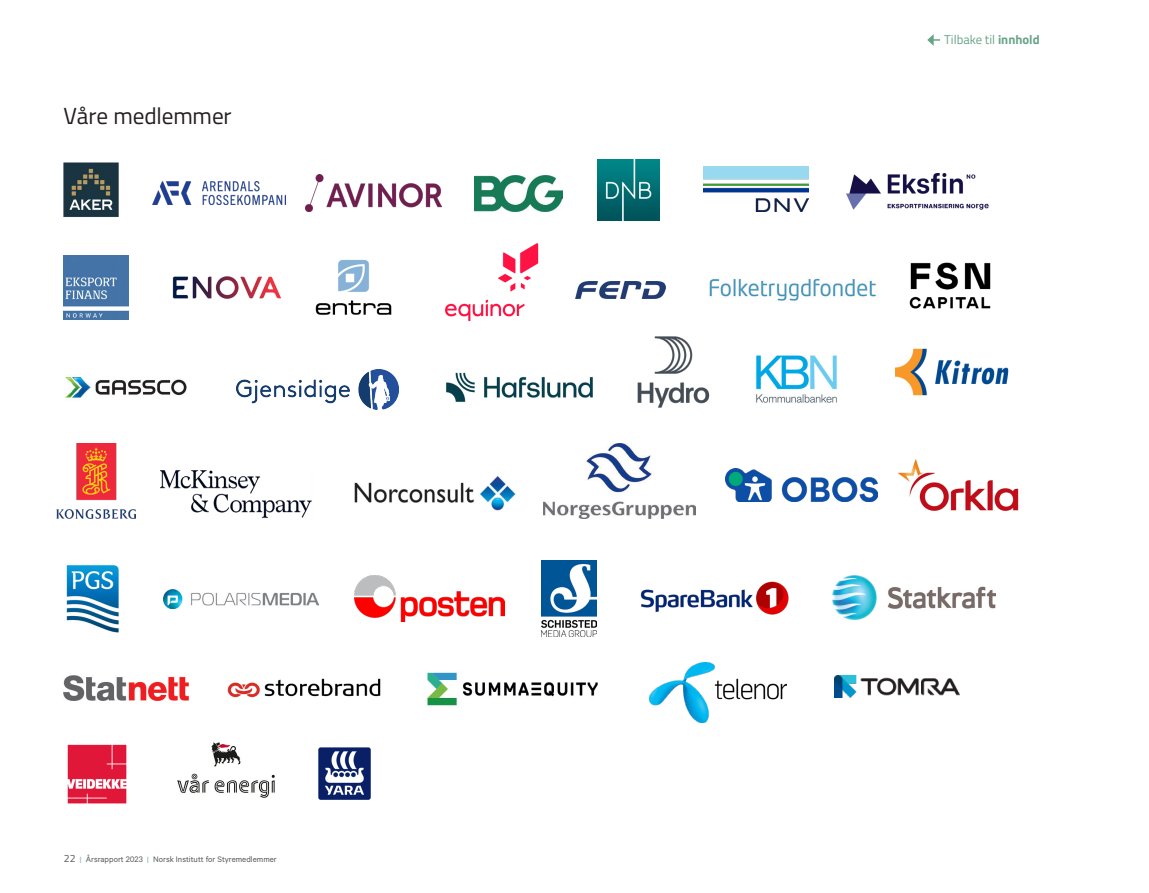
<style>
.page{position:relative;width:1149px;height:893px;background:#fff}
.page>*{position:absolute;margin:0;border:0;box-sizing:border-box;transform-origin:0 0}
.Heading_bruk{font:23.25px "Titillium Web";letter-spacing:-.005em;color:#231f20}
.t1{font:12.75px "Titillium Web";color:#68a48a}
.t2{font:9px "Calibre";color:#57585a}
.s1{font-family:"Titillium Web";font-size:10.5px}
.s2{font-family:"Titillium Web";color:#85b39d}
.s3{font-weight:700}
</style>
<div class="page">
<img style="left:305px;top:174px;width:137px;height:38px">
<img style="left:315px;top:259px;width:77px;height:56px">
<img style="left:445px;top:243px;width:94px;height:79px">
<img style="left:64px;top:255px;width:64px;height:65px">
<img style="left:427px;top:672px;width:171px;height:34px">
<img style="left:172px;top:276px;width:109px;height:23px">
<img style="left:177px;top:742px;width:98px;height:56px">
<img style="left:152px;top:181px;width:133px;height:24px">
<img style="left:597px;top:160px;width:62px;height:61px">
<img style="left:709px;top:278px;width:167px;height:23px">
<img style="left:65px;top:377px;width:122px;height:21px">
<img style="left:63px;top:162px;width:56px;height:55px">
<img style="left:895px;top:349px;width:113px;height:47px">
<img style="left:474px;top:176px;width:88px;height:36px">
<img style="left:236px;top:369px;width:162px;height:41px">
<img style="left:637px;top:336px;width:73px;height:72px">
<img style="left:756px;top:355px;width:81px;height:48px">
<img style="left:56px;top:444px;width:80px;height:75px">
<img style="left:834px;top:675px;width:125px;height:22px">
<img style="left:446px;top:372px;width:147px;height:30px">
<img style="left:544px;top:444px;width:151px;height:75px">
<img style="left:725px;top:468px;width:152px;height:34px">
<img style="left:898px;top:459px;width:119px;height:52px">
<img style="left:66px;top:565px;width:53px;height:68px">
<img style="left:163px;top:590px;width:155px;height:19px">
<img style="left:355px;top:576px;width:150px;height:45px">
<img style="left:541px;top:561px;width:55px;height:75px">
<img style="left:640px;top:581px;width:149px;height:34px">
<img style="left:832px;top:576px;width:162px;height:44px">
<img style="left:575px;top:281px;width:90px;height:17px">
<img style="left:63px;top:675px;width:125px;height:25px">
<img style="left:846px;top:173px;width:141px;height:37px">
<img style="left:227px;top:678px;width:154px;height:20px">
<img style="left:649px;top:662px;width:137px;height:60px">
<img style="left:67px;top:744px;width:60px;height:60px">
<img style="left:318px;top:747px;width:53px;height:53px">
<img style="left:909px;top:262px;width:82px;height:47px">
<img style="left:354px;top:476px;width:162px;height:35px">
<img style="left:161px;top:470px;width:151px;height:49px">
<img style="left:703px;top:166px;width:105px;height:46px">
<svg style="left:927px;top:34px;width:12px;height:12px"></svg>
<p class="Heading_bruk" style="left:64px;top:99px;width:169px">Våre medlemmer</p>
<p class="t2" style="left:64px;top:854px;width:214px"><span class="s1">22</span> <span class="s2">I</span> Årsrapport 2023 <span class="s2">I</span> Norsk Institutt for Styremedlemmer</p>
<h2 class="t1" style="left:943px;top:30px;width:97px">Tilbake til <span class="s3">innhold</span></h2>
</div>
